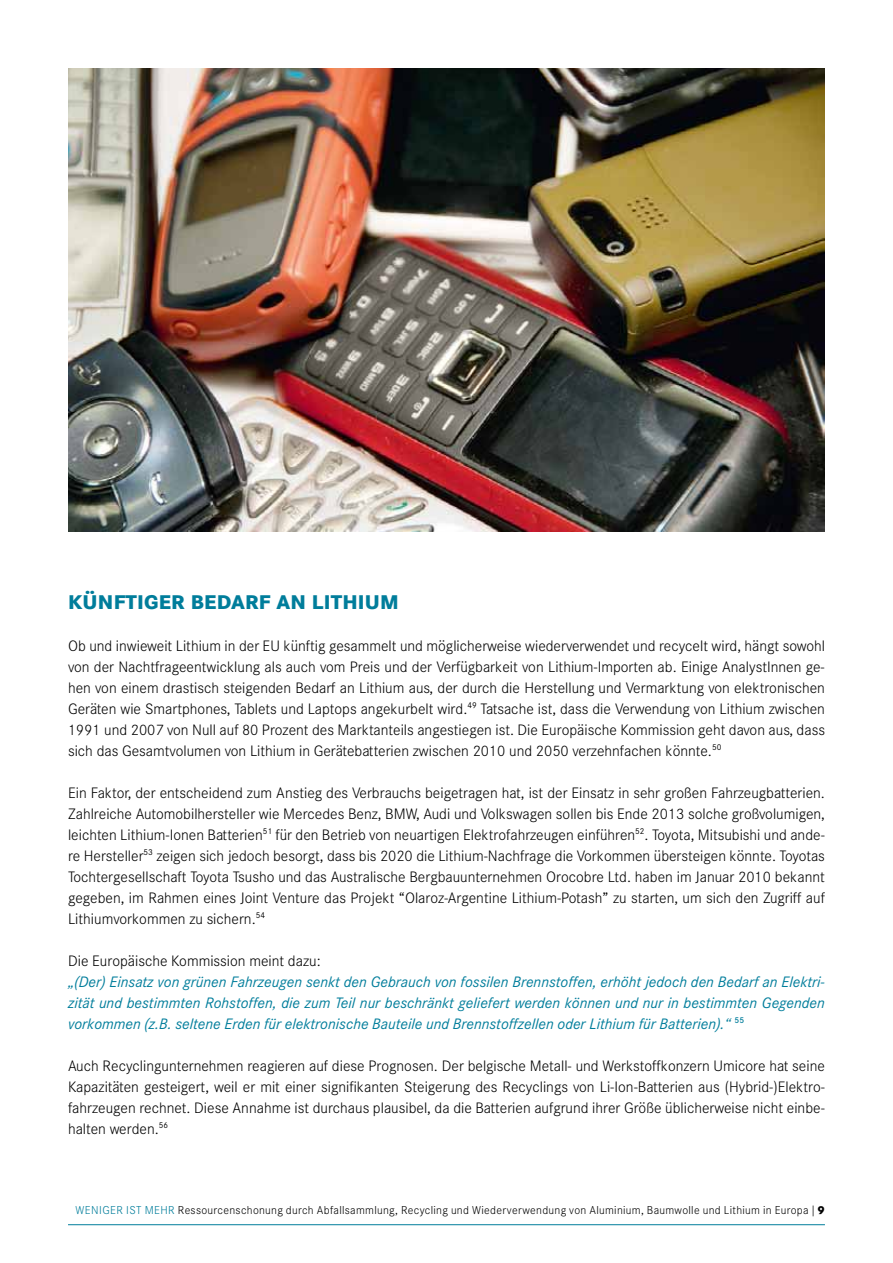
<style>
.page{position:relative;width:893px;height:1263px;background:#fff}
.page>*{position:absolute;margin:0;border:0;box-sizing:border-box;transform-origin:0 0}
.t1{font:800 19.5px "Corporate S";letter-spacing:.01em;color:#007d9b}
.t2{font:300 14.85px/21px "Corporate S";color:#000;text-align:justify}
.t3{font:italic 14.85px/21px "Corporate S";color:#007d9b;text-align:justify}
.t4{font:300 11.25px "Corporate S";letter-spacing:.025em;color:#000}
.s1{color:#007d9b}
.s2{font-weight:800}
</style>
<div class="page">
<hr style="left:68px;top:1224px;width:757px;height:1px;background:#007d9b">
<img style="left:68px;top:68px;width:757px;height:463px">
<h1 class="t1" style="left:68px;top:590px;width:332px">KÜNFTIGER BEDARF AN LITHIUM</h1>
<p class="t2" style="left:68px;top:635px;width:758px">Ob und inwieweit Lithium in der EU künftig gesammelt und möglicherweise wiederverwendet und recycelt wird, hängt sowohl von der N achtfrageentwicklung als auch vom Preis und der Verfügbarkeit von Lithium-I mporten ab. Einige AnalystI nnen ge&shy;hen von einem drastisch steigenden Bedarf an Lithium aus, der durch die Herstellung und Vermarktung von elektronischen Geräten wie Smartphones, Tablets und Laptops angekurbelt wird.<sup>49</sup> Tatsache ist, dass die Verwendung von Lithium zwischen 1991 und 2007 von N ull auf 80 Prozent des Marktanteils angestiegen ist. Die Europäische Kommission geht davon aus, dass sich das Gesamtvolumen von Lithium in Gerätebatterien zwischen 2010 und 2050 verzehnfachen könnte.<sup>50</sup></p>
<p class="t2" style="left:68px;top:782px;width:758px">Ein Faktor, der entscheidend zum Anstieg des Verbrauchs beigetragen hat, ist der Einsatz in sehr großen Fahrzeugbatterien.<br>Zahlreiche Automobilhersteller wie Mercedes Benz, BMW, Audi und Volkswagen sollen bis Ende 2013 solche großvolumigen, leichten Lithium-Ionen Batterien<sup>51</sup> für den Betrieb von neuartigen Elektrofahrzeugen einführen<sup>52</sup>. Toyota, M itsubishi und ande&shy;re H ersteller<sup>53</sup> zeigen sich jedoch besorgt, dass bis 2020 die Lithium-N achfrage die Vorkommen übersteigen könnte. Toyotas Tochtergesellschaft Toyota Tsusho und das Australische Bergbauunternehmen Orocobre Ltd. haben im Januar 2010 bekannt gegeben, im Rahmen eines Joint Venture das Projekt “Olaroz-Argentine Lithium-Potash” zu starten, um sich den Zugriff auf Lithiumvorkommen zu sichern.<sup>54</sup></p>
<p class="t2" style="left:68px;top:950px;width:254px">Die Europäische Kommission meint dazu:</p>
<p class="t3" style="left:68px;top:971px;width:758px">„(Der) Einsatz von grünen Fahrzeugen senkt den Gebrauch von fossilen Brennstoffen, erhöht jedoch den Bedarf an Elektri&shy;zität und bestimmten Rohstoffen, die zum Teil nur beschränkt geliefert werden können und nur in bestimmten Gegenden vorkommen (z.B. seltene Erden für elektronische Bauteile und Brennstoffzellen oder Lithium für Batterien).“ <sup>55</sup></p>
<p class="t2" style="left:68px;top:1055px;width:758px">Auch Recyclingunternehmen reagieren auf diese Prognosen. Der belgische M etall- und Werkstoffkonzern Umicore hat seine Kapazitäten gesteigert, weil er mit einer signifikanten Steigerung des Recyclings von Li-I on-Batterien aus (Hybrid-)Elektro&shy;fahrzeugen rechnet. Diese Annahme ist durchaus plausibel, da die Batterien aufgrund ihrer Größe üblicherweise nicht einbe&shy;halten werden.<sup>56</sup></p>
<p class="t4" style="left:76px;top:1203px;width:751px"><span class="s1">Weniger ist mehr</span> Ressourcenschonung durch Abfallsammlung, Recycling und Wiederverwendung von Aluminium, Baumwolle und Lithium in Europa | <span class="s2">9</span></p>
</div>
